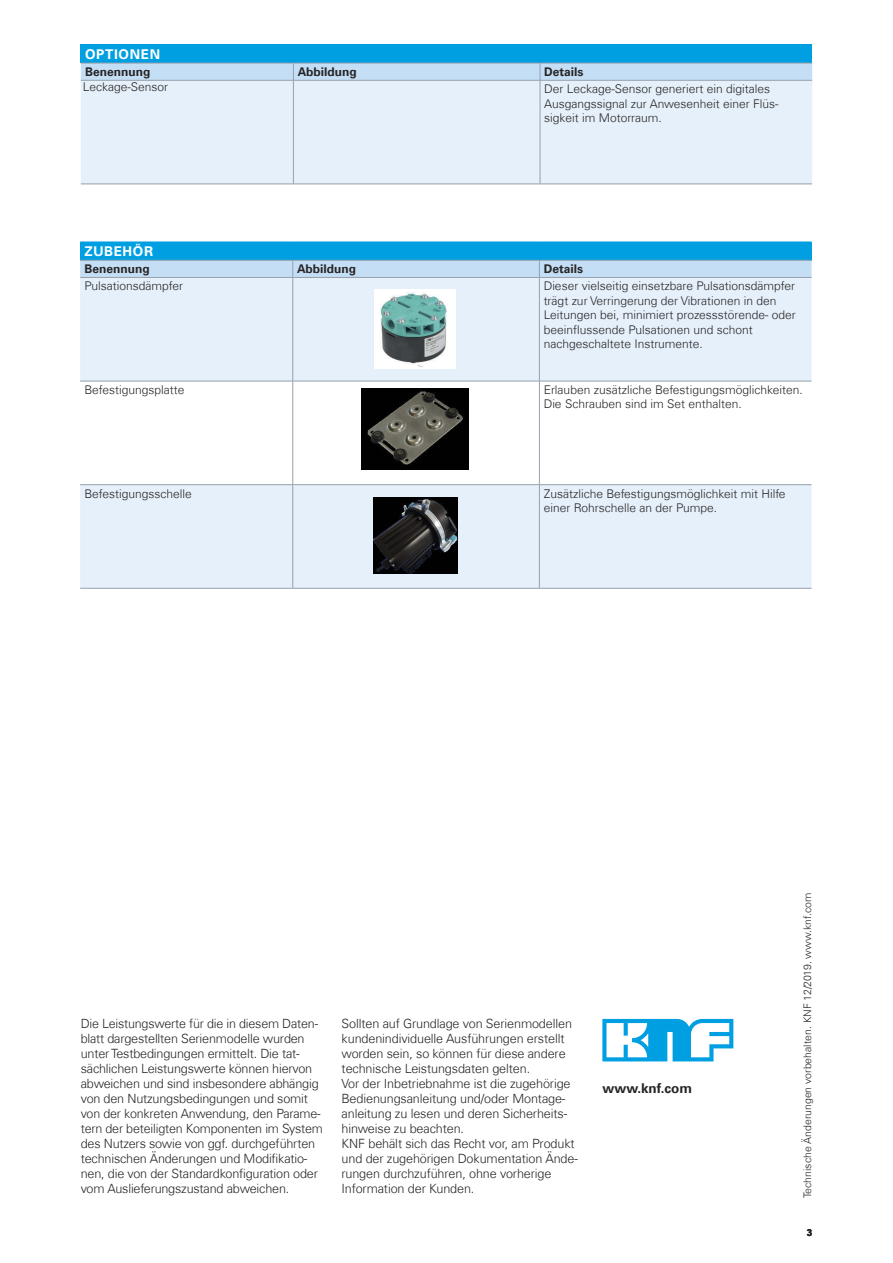
<style>
.page{position:relative;width:893px;height:1263px;background:#fff}
.page>*{position:absolute;margin:0;border:0;box-sizing:border-box;transform-origin:0 0}
.Titel_Headline_Tabel{font:700 13.5px "Univers Com 65";letter-spacing:.05em;color:#fff}
.Adresse_Firmenbezeic{font:700 13.5px "Univers Com 65";color:#272425}
.Fußzeile{font:300 12.75px/15px "Univers Com 45";letter-spacing:-.015em;color:#272425}
.Titel_Fließtext_Tabe{font:300 12px/14.4px "Univers Com 45";color:#272425}
.Titel_Kopfzeile_Tabe{font:700 12px "Univers Com 65";color:#272425}
.Druckkennung{font:300 10.5px "Univers Com 45";color:#272425}
.t1{font:700 9.75px "Arial";color:#272425}
</style>
<div class="page">
<svg style="left:602px;top:1019px;width:131px;height:42px"></svg>
<div style="left:81px;top:45px;width:731px;height:18px;background:#009fe1"></div>
<div style="left:81px;top:81px;width:731px;height:103px;background:#e5f0fa"></div>
<hr style="left:293px;top:80px;width:247px;height:1px;background:#97a0ad">
<hr style="left:293px;top:80px;width:1px;height:104px;background:#97a0ad">
<hr style="left:540px;top:80px;width:1px;height:104px;background:#97a0ad">
<hr style="left:81px;top:184px;width:212px;height:1px;background:#97a0ad">
<hr style="left:293px;top:184px;width:247px;height:1px;background:#97a0ad">
<hr style="left:540px;top:184px;width:272px;height:1px;background:#97a0ad">
<svg style="left:81px;top:63px;width:731px;height:17px;background:#c1daf1"></svg>
<hr style="left:81px;top:80px;width:212px;height:1px;background:#97a0ad">
<hr style="left:540px;top:80px;width:272px;height:1px;background:#97a0ad">
<div style="left:80px;top:242px;width:731px;height:18px;background:#009fe1"></div>
<svg style="left:80px;top:278px;width:731px;height:310px;fill:#e5f0fa"></svg>
<div style="left:293px;top:381px;width:246px;height:104px;background:#fff"></div>
<hr style="left:292px;top:278px;width:1px;height:103px;background:#97a0ad">
<hr style="left:539px;top:278px;width:1px;height:103px;background:#97a0ad">
<hr style="left:292px;top:381px;width:1px;height:103px;background:#97a0ad">
<hr style="left:539px;top:381px;width:1px;height:103px;background:#97a0ad">
<hr style="left:292px;top:485px;width:1px;height:103px;background:#97a0ad">
<hr style="left:539px;top:485px;width:1px;height:103px;background:#97a0ad">
<div style="left:80px;top:260px;width:731px;height:17px;background:#c4def5"></div>
<hr style="left:80px;top:277px;width:213px;height:1px;background:#97a0ad">
<hr style="left:293px;top:277px;width:246px;height:1px;background:#97a0ad">
<hr style="left:539px;top:277px;width:272px;height:1px;background:#97a0ad">
<hr style="left:80px;top:381px;width:213px;height:1px;background:#97a0ad">
<hr style="left:293px;top:381px;width:246px;height:1px;background:#97a0ad">
<hr style="left:539px;top:381px;width:272px;height:1px;background:#97a0ad">
<hr style="left:80px;top:484px;width:213px;height:1px;background:#97a0ad">
<hr style="left:293px;top:484px;width:246px;height:1px;background:#97a0ad">
<hr style="left:539px;top:484px;width:272px;height:1px;background:#97a0ad">
<hr style="left:80px;top:588px;width:213px;height:1px;background:#97a0ad">
<hr style="left:293px;top:588px;width:246px;height:1px;background:#97a0ad">
<hr style="left:539px;top:588px;width:272px;height:1px;background:#97a0ad">
<img style="left:361px;top:388px;width:108px;height:81px">
<img style="left:373px;top:498px;width:85px;height:75px">
<img style="left:375px;top:289px;width:80px;height:79px">
<p class="Titel_Headline_Tabel" style="left:85px;top:46px;width:77px">OPTIONEN</p>
<p class="Titel_Kopfzeile_Tabe" style="left:85px;top:65px;width:67px">Benennung</p>
<p class="Titel_Kopfzeile_Tabe" style="left:298px;top:65px;width:61px">Abbildung</p>
<p class="Titel_Kopfzeile_Tabe" style="left:544px;top:65px;width:41px">Details</p>
<p class="Titel_Fließtext_Tabe" style="left:83px;top:80px;width:87px">Leckage-Sensor</p>
<p class="Titel_Fließtext_Tabe" style="left:544px;top:82px;width:236px">Der Leckage-Sensor generiert ein digitales<br>Ausgangssignal zur Anwesenheit einer Flüs&shy;sigkeit im Motorraum.</p>
<p class="Titel_Headline_Tabel" style="left:84px;top:243px;width:70px">ZUBEHÖR</p>
<p class="Titel_Kopfzeile_Tabe" style="left:84px;top:262px;width:67px">Benennung</p>
<p class="Titel_Kopfzeile_Tabe" style="left:297px;top:262px;width:61px">Abbildung</p>
<p class="Titel_Kopfzeile_Tabe" style="left:544px;top:262px;width:41px">Details</p>
<p class="Titel_Fließtext_Tabe" style="left:84px;top:279px;width:100px">Pulsationsdämpfer</p>
<p class="Titel_Fließtext_Tabe" style="left:544px;top:279px;width:254px">Dieser vielseitig einsetzbare Pulsationsdämpfer trägt zur Verringerung der Vibrationen in den Leitungen bei, minimiert prozessstörende- oder beeinflussende Pulsationen und schont nachgeschaltete Instrumente.</p>
<p class="Titel_Fließtext_Tabe" style="left:84px;top:382px;width:101px">Befestigungsplatte</p>
<p class="Titel_Fließtext_Tabe" style="left:544px;top:382px;width:261px">Erlauben zusätzliche Befestigungsmöglichkeiten.<br>Die Schrauben sind im Set enthalten.</p>
<p class="Titel_Fließtext_Tabe" style="left:84px;top:486px;width:109px">Befestigungsschelle</p>
<p class="Titel_Fließtext_Tabe" style="left:544px;top:486px;width:243px">Zusätzliche Befestigungsmöglichkeit mit Hilfe einer Rohrschelle an der Pumpe.</p>
<p class="Fußzeile" style="left:81px;top:1016px;width:244px">Die Leistungswerte für die in diesem Daten&shy;blatt dargestellten Serienmodelle wurden unter Testbedingungen ermittelt. Die tat&shy;sächlichen Leistungswerte können hiervon abweichen und sind insbesondere abhängig von den Nutzungsbedingungen und somit von der konkreten Anwendung, den Parame&shy;tern der beteiligten Komponenten im System des Nutzers sowie von ggf. durchgeführten technischen Änderungen und Modifikatio&shy;nen, die von der Standardkonfiguration oder vom Auslieferungszustand abweichen.</p>
<p class="Fußzeile" style="left:342px;top:1016px;width:232px">Sollten auf Grundlage von Serienmodellen kundenindividuelle Ausführungen erstellt worden sein, so können für diese andere technische Leistungsdaten gelten.</p>
<p class="Fußzeile" style="left:342px;top:1076px;width:231px">Vor der Inbetriebnahme ist die zugehörige Bedienungsanleitung und/oder Montage&shy;anleitung zu lesen und deren Sicherheits&shy;hinweise zu beachten.</p>
<p class="Fußzeile" style="left:342px;top:1136px;width:238px">KNF behält sich das Recht vor, am Produkt und der zugehörigen Dokumentation Ände&shy;rungen durchzuführen, ohne vorherige Information der Kunden.</p>
<p class="Adresse_Firmenbezeic" style="left:602px;top:1080px;width:91px">www.knf.com</p>
<p class="Druckkennung" style="left:801px;top:1198px;width:307px;rotate:-90deg">Technische Änderungen vorbehalten. KNF 12/2019. www.knf.com</p>
<p class="t1" style="left:807px;top:1226px;width:7px">3</p>
</div>
